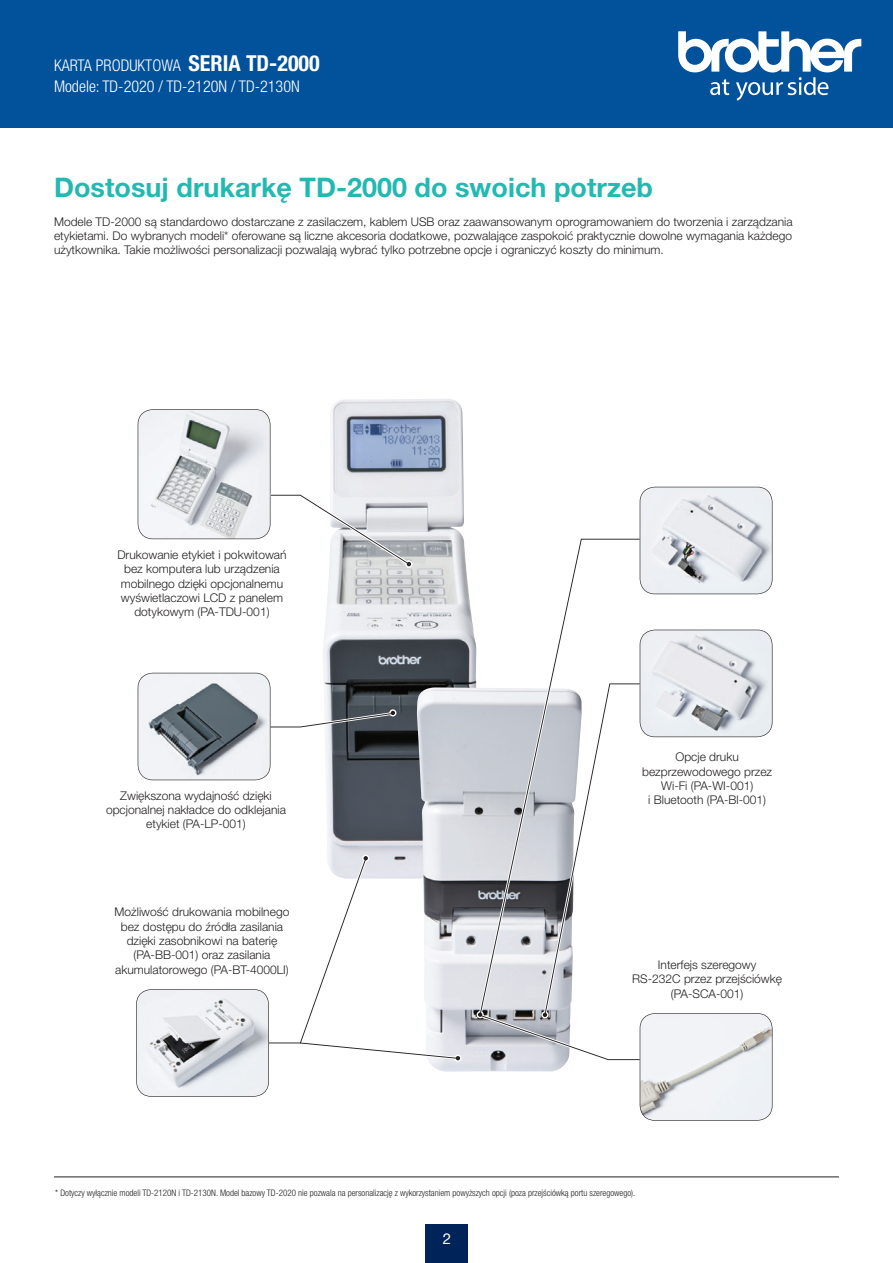
<style>
.page{position:relative;width:893px;height:1263px;background:#fff}
.page>*{position:absolute;margin:0;border:0;box-sizing:border-box;transform-origin:0 0}
.naglowek{font:700 27px "Helvetica Neue LT Pro";color:#23b9b1}
.t1{font:300 condensed 16.2px "Helvetica Neue LT Pro";color:#fff}
.t2{font:15px "Helvetica Neue LT Pro";color:#fff}
.Styl_akapitowy_3{font:300 12px "Helvetica Neue LT Pro";color:#231f20}
.tekst{font:300 12px/14.4px "Helvetica Neue LT Pro";color:#231f20;text-align:justify}
.t3{font:300 condensed 9px "Helvetica Neue LT Pro";color:#231f20}
.s1{font-weight:700;font-size:22.05px}
</style>
<div class="page">
<div style="left:425px;top:1225px;width:43px;height:38px;background:#002359"></div>
<div style="left:0;top:0;width:893px;height:128px;background:#01519b"></div>
<svg style="left:678px;top:31px;width:183px;height:70px"></svg>
<img style="left:323px;top:399px;width:153px;height:456px">
<img style="left:417px;top:687px;width:60px;height:385px">
<svg style="left:640px;top:487px;width:132px;height:107px;background:#dde0e4"></svg>
<svg style="left:138px;top:673px;width:258px;height:107px"></svg>
<svg style="left:477px;top:630px;width:295px;height:491px"></svg>
<svg style="left:138px;top:409px;width:274px;height:159px"></svg>
<svg style="left:136px;top:855px;width:326px;height:242px"></svg>
<hr style="left:54px;top:1176px;width:785px;height:1px;background:#231f20">
<p class="t1" style="left:54px;top:56px;width:267px">KARTA PRODUKTOWA <span class="s1">SERIA TD-2000</span></p>
<p class="t1" style="left:54px;top:77px;width:247px">Modele: TD-2020 / TD-2120N / TD-2130N</p>
<p class="naglowek" style="left:54px;top:170px;width:601px">Dostosuj drukarkę TD-2000 do swoich potrzeb</p>
<p class="tekst" style="left:54px;top:214px;width:740px">Modele TD-2000 są standardowo dostarczane z zasilaczem, kablem USB oraz zaawansowanym oprogramowaniem do tworzenia i zarządzania etykietami. Do wybranych modeli* oferowane są liczne akcesoria dodatkowe, pozwalające zaspokoić praktycznie dowolne wymagania każdego użytkownika. Takie możliwości personalizacji pozwalają wybrać tylko potrzebne opcje i ograniczyć koszty do minimum.</p>
<p class="Styl_akapitowy_3" style="left:117px;top:547px;width:171px">Drukowanie etykiet i pokwitowań</p>
<p class="Styl_akapitowy_3" style="left:124px;top:562px;width:157px">bez komputera lub urządzenia</p>
<p class="Styl_akapitowy_3" style="left:121px;top:576px;width:164px">mobilnego dzięki opcjonalnemu</p>
<p class="Styl_akapitowy_3" style="left:121px;top:590px;width:164px">wyświetlaczowi LCD z panelem</p>
<p class="Styl_akapitowy_3" style="left:134px;top:605px;width:137px">dotykowym (PA-TDU-001)</p>
<p class="Styl_akapitowy_3" style="left:120px;top:788px;width:153px">Zwiększona wydajność dzięki</p>
<p class="Styl_akapitowy_3" style="left:106px;top:802px;width:181px">opcjonalnej nakładce do odklejania</p>
<p class="Styl_akapitowy_3" style="left:146px;top:817px;width:101px">etykiet (PA-LP-001)</p>
<p class="Styl_akapitowy_3" style="left:115px;top:904px;width:176px">Możliwość drukowania mobilnego</p>
<p class="Styl_akapitowy_3" style="left:121px;top:919px;width:164px">bez dostępu do źródła zasilania</p>
<p class="Styl_akapitowy_3" style="left:127px;top:933px;width:152px">dzięki zasobnikowi na baterię</p>
<p class="Styl_akapitowy_3" style="left:133px;top:948px;width:138px">(PA-BB-001) oraz zasilania</p>
<p class="Styl_akapitowy_3" style="left:115px;top:962px;width:175px">akumulatorowego (PA-BT-4000LI)</p>
<p class="Styl_akapitowy_3" style="left:675px;top:750px;width:65px">Opcje druku</p>
<p class="Styl_akapitowy_3" style="left:642px;top:764px;width:132px">bezprzewodowego przez</p>
<p class="Styl_akapitowy_3" style="left:661px;top:778px;width:94px">Wi-Fi (PA-WI-001)</p>
<p class="Styl_akapitowy_3" style="left:648px;top:793px;width:119px">i Bluetooth (PA-Bl-001)</p>
<p class="Styl_akapitowy_3" style="left:658px;top:957px;width:100px">Interfejs szeregowy</p>
<p class="Styl_akapitowy_3" style="left:632px;top:972px;width:151px">RS-232C przez przejściówkę</p>
<p class="Styl_akapitowy_3" style="left:671px;top:986px;width:74px">(PA-SCA-001)</p>
<p class="t3" style="left:55px;top:1187px;width:582px">* Dotyczy wyłącznie modeli TD-2120N i TD-2130N. Model bazowy TD-2020 nie pozwala na personalizację z wykorzystaniem powyższych opcji (poza przejściówką portu szeregowego).</p>
<p class="t2" style="left:443px;top:1229px;width:10px">2</p>
</div>
